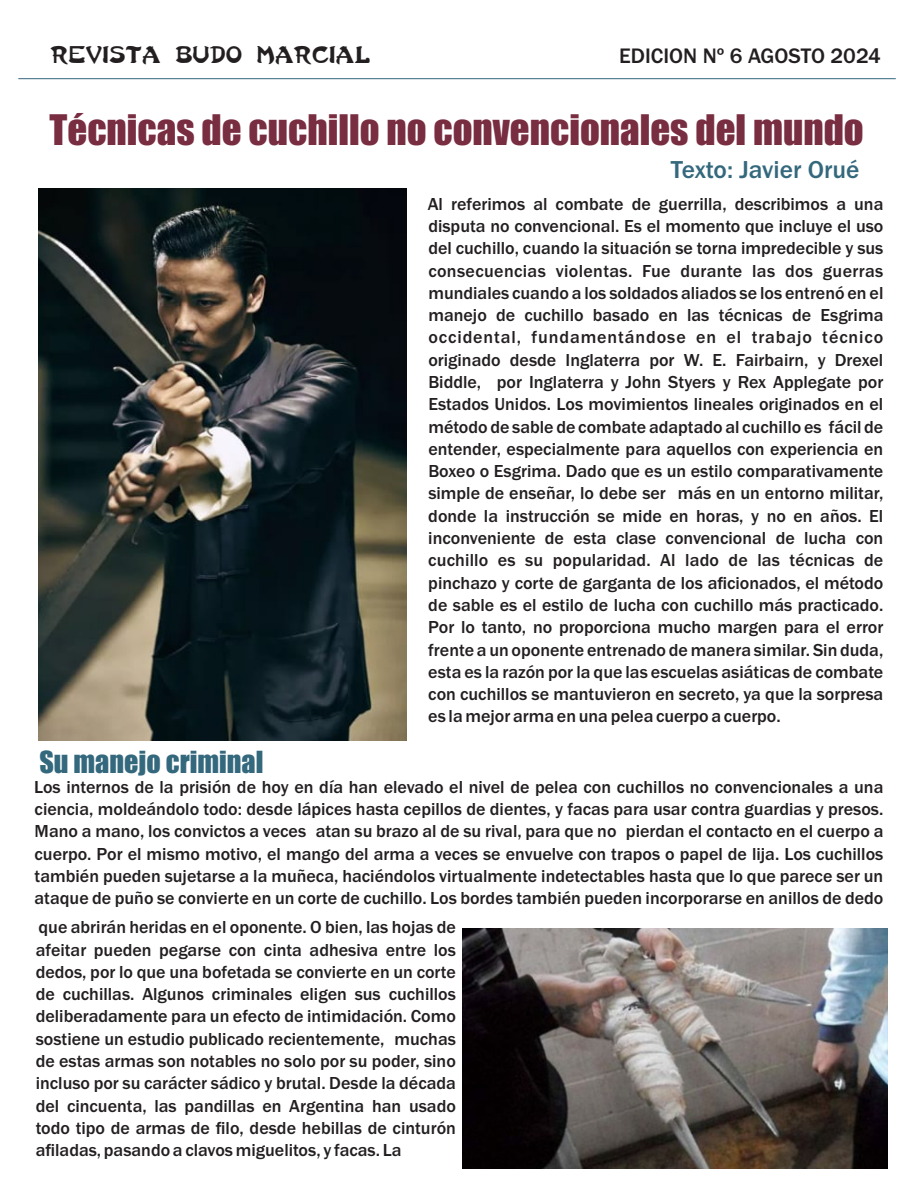
<style>
.page{position:relative;width:918px;height:1188px;background:#fff}
.page>*{position:absolute;margin:0;border:0;box-sizing:border-box;transform-origin:0 0}
.t1{font:38.85px "Impact";color:#782d41}
.t2{font:28.2px "Impact";color:#34687d}
.t3{font:500 25.35px "Franklin Gothic";color:#34687d}
.t4{font:500 21.75px "Franklin Gothic";color:#231f20}
.t5{font:18.3px "Last Ninja";color:#231f20}
.t6{font:500 18px/22.4px "Franklin Gothic";color:#231f20;text-align:justify}
</style>
<div class="page">
<hr style="left:18px;top:78px;width:878px;height:1px;background:#34687d">
<img style="left:39px;top:189px;width:367px;height:551px">
<img style="left:463px;top:928px;width:425px;height:240px">
<p class="t5" style="left:50px;top:46px;width:322px">REVISTA BUDO MARCIAL</p>
<p class="t4" style="left:619px;top:48px;width:263px">EDICION Nº 6 AGOSTO 2024</p>
<h1 class="t1" style="left:50px;top:114px;width:816px">Técnicas de cuchillo no convencionales del mundo</h1>
<h3 class="t3" style="left:671px;top:161px;width:190px">Texto: Javier Orué</h3>
<p class="t6" style="left:428px;top:194px;width:457px">Al referimos al combate de guerrilla, describimos a una disputa no convencional. Es el momento que incluye el uso del cuchillo, cuando la situación se torna impredecible y sus consecuencias violentas. Fue durante las dos guerras mundiales cuando a los soldados aliados se los entrenó en el manejo de cuchillo basado en las técnicas de Esgrima occidental, fundamentándose en el trabajo técnico originado desde Inglaterra por W. E. Fairbairn, y Drexel Biddle, por Inglaterra y John Styers y Rex Applegate por Estados Unidos. Los movimientos lineales originados en el método de sable de combate adaptado al cuchillo es fácil de entender, especialmente para aquellos con experiencia en Boxeo o Esgrima. Dado que es un estilo comparativamente simple de enseñar, lo debe ser más en un entorno militar, donde la instrucción se mide en horas, y no en años. El inconveniente de esta clase convencional de lucha con cuchillo es su popularidad. Al lado de las técnicas de pinchazo y corte de garganta de los aficionados, el método de sable es el estilo de lucha con cuchillo más practicado.<br>Por lo tanto, no proporciona mucho margen para el error frente a un oponente entrenado de manera similar. Sin duda, esta es la razón por la que las escuelas asiáticas de combate con cuchillos se mantuvieron en secreto, ya que la sorpresa es la mejor arma en una pelea cuerpo a cuerpo.</p>
<h2 class="t2" style="left:39px;top:751px;width:226px">Su manejo criminal</h2>
<p class="t6" style="left:34px;top:777px;width:851px">Los internos de la prisión de hoy en día han elevado el nivel de pelea con cuchillos no convencionales a una ciencia, moldeándolo todo: desde lápices hasta cepillos de dientes, y facas para usar contra guardias y presos.<br>Mano a mano, los convictos a veces atan su brazo al de su rival, para que no pierdan el contacto en el cuerpo a cuerpo. Por el mismo motivo, el mango del arma a veces se envuelve con trapos o papel de lija. Los cuchillos también pueden sujetarse a la muñeca, haciéndolos virtualmente indetectables hasta que lo que parece ser un ataque de puño se convierte en un corte de cuchillo. Los bordes también pueden incorporarse en anillos de dedo</p>
<p class="t6" style="left:36px;top:917px;width:422px">que abrirán heridas en el oponente. O bien, las hojas de afeitar pueden pegarse con cinta adhesiva entre los dedos, por lo que una bofetada se convierte en un corte de cuchillas. Algunos criminales eligen sus cuchillos deliberadamente para un efecto de intimidación. Como sostiene un estudio publicado recientemente, muchas de estas armas son notables no solo por su poder, sino incluso por su carácter sádico y brutal. Desde la década del cincuenta, las pandillas en Argentina han usado todo tipo de armas de filo, desde hebillas de cinturón afiladas, pasando a clavos miguelitos, y facas. La</p>
</div>
